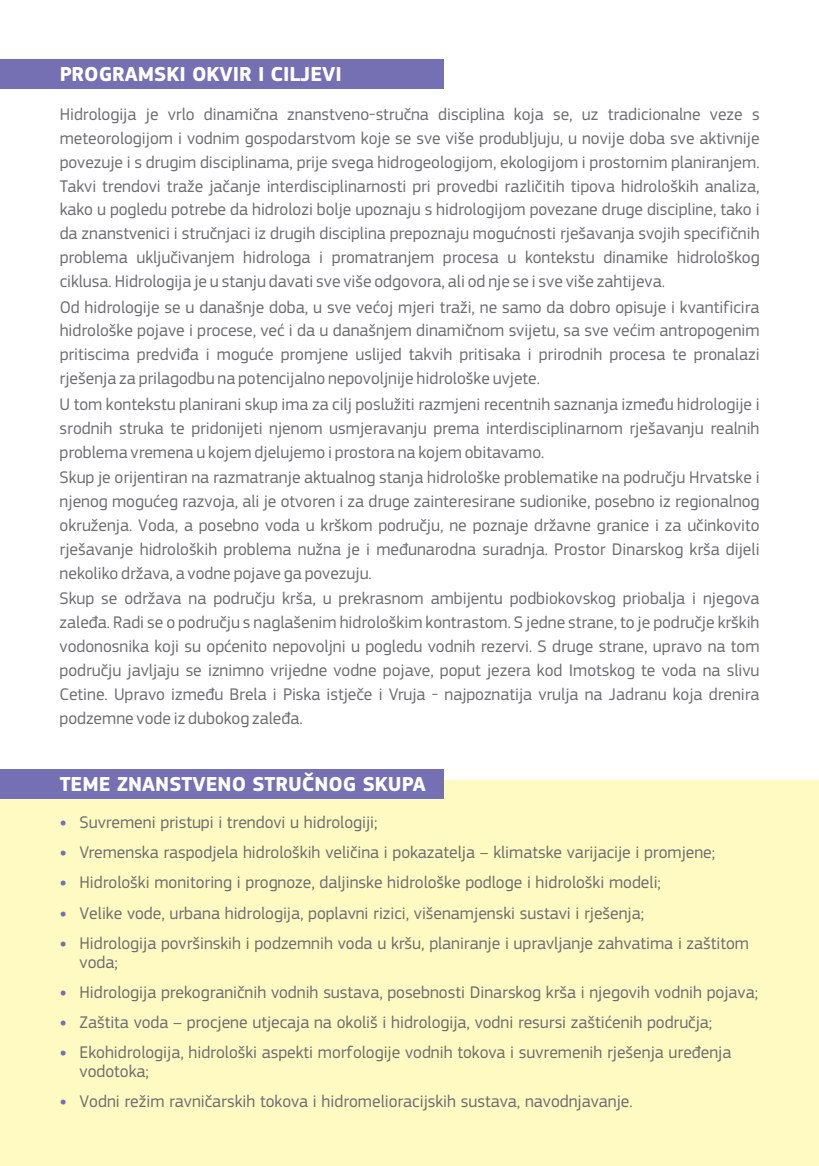
<style>
.page{position:relative;width:819px;height:1166px;background:#fff}
.page>*{position:absolute;margin:0;border:0;box-sizing:border-box;transform-origin:0 0}
.t1{font:700 21px "PF Square Sans Pro";color:#fff}
.t2{font:17.5px/23.8px "PF Square Sans Pro";color:#6c6d70;text-align:justify}
.t3{font:700 17.5px/30.1px "PF Square Sans Pro";color:#756fb3;text-align:justify}
</style>
<div class="page">
<div style="left:0;top:781px;width:819px;height:385px;background:#fffac1"></div>
<div style="left:0;top:60px;width:443px;height:29px;background:#756fb3"></div>
<div style="left:0;top:768px;width:443px;height:30px;background:#756fb3"></div>
<p class="t1" style="left:60px;top:66px;width:284px">PROGRAMSKI OKVIR I CILJEVI</p>
<p class="t2" style="left:60px;top:104px;width:701px">Hidrologija je vrlo dinamična znanstveno-stručna disciplina koja se, uz tradicionalne veze s meteorologijom i vodnim gospodarstvom koje se sve više produbljuju, u novije doba sve aktivnije povezuje i s drugim disciplinama, prije svega hidrogeologijom, ekologijom i prostornim planiranjem.<br>Takvi trendovi traže jačanje interdisciplinarnosti pri provedbi različitih tipova hidroloških analiza, kako u pogledu potrebe da hidrolozi bolje upoznaju s hidrologijom povezane druge discipline, tako i da znanstvenici i stručnjaci iz drugih disciplina prepoznaju mogućnosti rješavanja svojih specifičnih problema uključivanjem hidrologa i promatranjem procesa u kontekstu dinamike hidrološkog ciklusa. Hidrologija je u stanju davati sve više odgovora, ali od nje se i sve više zahtijeva.</p>
<p class="t2" style="left:60px;top:296px;width:701px">Od hidrologije se u današnje doba, u sve većoj mjeri traži, ne samo da dobro opisuje i kvantificira hidrološke pojave i procese, već i da u današnjem dinamičnom svijetu, sa sve većim antropogenim pritiscima predviđa i moguće promjene uslijed takvih pritisaka i prirodnih procesa te pronalazi rješenja za prilagodbu na potencijalno nepovoljnije hidrološke uvjete.</p>
<p class="t2" style="left:60px;top:393px;width:701px">U tom kontekstu planirani skup ima za cilj poslužiti razmjeni recentnih saznanja između hidrologije i srodnih struka te pridonijeti njenom usmjeravanju prema interdisciplinarnom rješavanju realnih problema vremena u kojem djelujemo i prostora na kojem obitavamo.</p>
<p class="t2" style="left:60px;top:467px;width:701px">Skup je orijentiran na razmatranje aktualnog stanja hidrološke problematike na području Hrvatske i njenog mogućeg razvoja, ali je otvoren i za druge zainteresirane sudionike, posebno iz regionalnog okruženja. Voda, a posebno voda u krškom području, ne poznaje državne granice i za učinkovito rješavanje hidroloških problema nužna je i međunarodna suradnja. Prostor Dinarskog krša dijeli nekoliko država, a vodne pojave ga povezuju.</p>
<p class="t2" style="left:60px;top:588px;width:701px">Skup se održava na području krša, u prekrasnom ambijentu podbiokovskog priobalja i njegova zaleđa. Radi se o području s naglašenim hidrološkim kontrastom. S jedne strane, to je područje krških vodonosnika koji su općenito nepovoljni u pogledu vodnih rezervi. S druge strane, upravo na tom području javljaju se iznimno vrijedne vodne pojave, poput jezera kod Imotskog te voda na slivu Cetine. Upravo između Brela i Piska istječe i Vruja - najpoznatija vrulja na Jadranu koja drenira podzemne vode iz dubokog zaleđa.</p>
<p class="t1" style="left:60px;top:775px;width:368px">TEME ZNANSTVENO STRUČNOG SKUPA</p>
<p class="t3" style="left:60px;top:809px;width:8px">• • • • •</p>
<p class="t2" style="left:80px;top:809px;width:671px;line-height:30.1px;text-align:left">Suvremeni pristupi i trendovi u hidrologiji;<br>Vremenska raspodjela hidroloških veličina i pokazatelja – klimatske varijacije i promjene; Hidrološki monitoring i prognoze, daljinske hidrološke podloge i hidrološki modeli;<br>Velike vode, urbana hidrologija, poplavni rizici, višenamjenski sustavi i rješenja;<br>Hidrologija površinskih i podzemnih voda u kršu, planiranje i upravljanje zahvatima i zaštitom</p>
<p class="t2" style="left:80px;top:949px;width:680px;line-height:29.9px;text-align:left">voda;<br>Hidrologija prekograničnih vodnih sustava, posebnosti Dinarskog krša i njegovih vodnih pojava; Zaštita voda – procjene utjecaja na okoliš i hidrologija, vodni resursi zaštićenih područja; Ekohidrologija, hidrološki aspekti morfologije vodnih tokova i suvremenih rješenja uređenja</p>
<p class="t2" style="left:80px;top:1058px;width:554px;line-height:29.4px">vodotoka;<br>Vodni režim ravničarskih tokova i hidromelioracijskih sustava, navodnjavanje.</p>
<p class="t3" style="left:60px;top:978px;width:8px">• • •</p>
<p class="t3" style="left:60px;top:1087px;width:8px">•</p>
</div>
